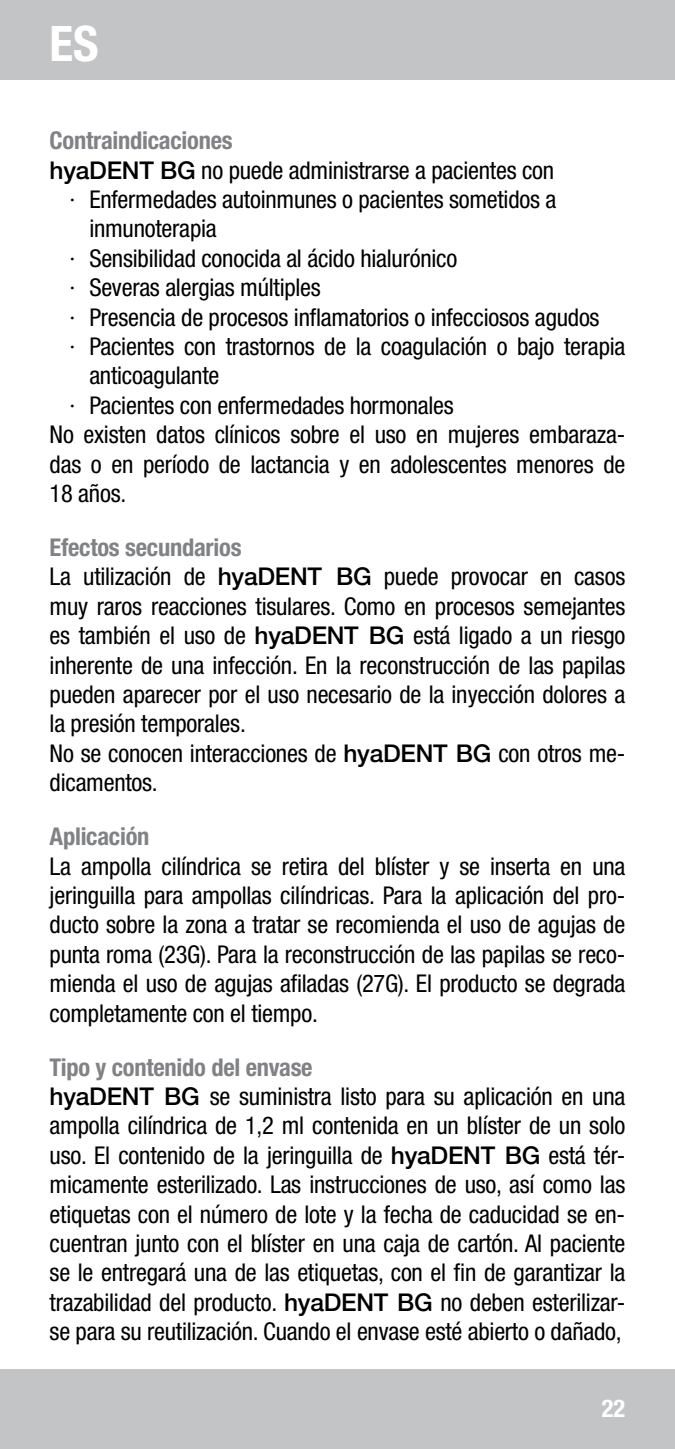
<style>
.page{position:relative;width:675px;height:1449px;background:#fff}
.page>*{position:absolute;margin:0;border:0;box-sizing:border-box;transform-origin:0 0}
.t1{font:700 condensed 49px "Helvetica Neue LT Std";color:#fff}
.t2{font:condensed 24.5px/29.4px "Helvetica Neue LT Pro";letter-spacing:-.01em;color:#000}
.t3{font:700 condensed 24.5px "Helvetica Neue LT Pro";letter-spacing:-.01em;color:#808285}
.t4{font:700 condensed 24.5px "Helvetica Neue LT Std";color:#fff}
.s1{font-weight:500;font-stretch:normal}
.s2{font-weight:700;color:#808285}
</style>
<div class="page">
<div style="left:0;top:0;width:675px;height:79px;background:#c2c4c6"></div>
<div style="left:0;top:1369px;width:675px;height:80px;background:#c2c4c6"></div>
<h1 class="t1" style="left:50px;top:14px;width:51px">ES</h1>
<p class="t3" style="left:50px;top:126px;width:185px">Contraindicaciones</p>
<p class="t2" style="left:50px;top:155px;width:506px"><span class="s1">hyaDENT BG</span> no puede administrarse a pacientes con</p>
<p class="t2" style="left:69px;top:184px;width:488px">· Enfermedades autoinmunes o pacientes sometidos a</p>
<p class="t2" style="left:89px;top:214px;width:129px">inmunoterapia</p>
<p class="t2" style="left:69px;top:243px;width:389px">· Sensibilidad conocida al ácido hialurónico</p>
<p class="t2" style="left:69px;top:273px;width:253px">· Severas alergias múltiples</p>
<p class="t2" style="left:69px;top:302px;width:531px">· Presencia de procesos inflamatorios o infecciosos agudos</p>
<p class="t2" style="left:69px;top:331px;width:557px">· Pacientes con trastornos de la coagulación o bajo terapia</p>
<p class="t2" style="left:89px;top:361px;width:131px">anticoagulante</p>
<p class="t2" style="left:69px;top:390px;width:386px">· Pacientes con enfermedades hormonales</p>
<p class="t2" style="left:50px;top:420px;width:577px">No existen datos clínicos sobre el uso en mujeres embaraza-</p>
<p class="t2" style="left:50px;top:449px;width:577px">das o en período de lactancia y en adolescentes menores de</p>
<p class="t2" style="left:50px;top:478px;width:78px">18 años.</p>
<p class="t2" style="left:50px;top:532px;width:577px"><span class="s2">Efectos secundarios<br></span>La utilización de <span class="s1">hyaDENT BG</span> puede provocar en casos muy raros reacciones tisulares. Como en procesos semejantes es también el uso de <span class="s1">hyaDENT BG</span> está ligado a un riesgo inherente de una infección. En la reconstrucción de las papilas pueden aparecer por el uso necesario de la inyección dolores a la presión temporales.<br>No se conocen interacciones de <span class="s1">hyaDENT BG</span> con otros me&shy;dicamentos.</p>
<p class="t3" style="left:50px;top:821px;width:101px">Aplicación</p>
<p class="t2" style="left:50px;top:851px;width:577px;text-align:justify">La ampolla cilíndrica se retira del blíster y se inserta en una jeringuilla para ampollas cilíndricas. Para la aplicación del pro&shy;ducto sobre la zona a tratar se recomienda el uso de agujas de punta roma (23G). Para la reconstrucción de las papilas se reco&shy;mienda el uso de agujas afiladas (27G). El producto se degrada completamente con el tiempo.</p>
<p class="t2" style="left:50px;top:1052px;width:577px"><span class="s2">Tipo y contenido del envase<br></span><span class="s1">hyaDENT BG</span> se suministra listo para su aplicación en una ampolla cilíndrica de 1,2 ml contenida en un blíster de un solo uso. El contenido de la jeringuilla de <span class="s1">hyaDENT BG</span> está tér&shy;micamente esterilizado. Las instrucciones de uso, así como las etiquetas con el número de lote y la fecha de caducidad se en&shy;cuentran junto con el blíster en una caja de cartón. Al paciente se le entregará una de las etiquetas, con el fin de garantizar la trazabilidad del producto. <span class="s1">hyaDENT BG</span> no deben esterilizar&shy;se para su reutilización. Cuando el envase esté abierto o dañado,</p>
<p class="t4" style="left:602px;top:1393px;width:25px">22</p>
</div>
